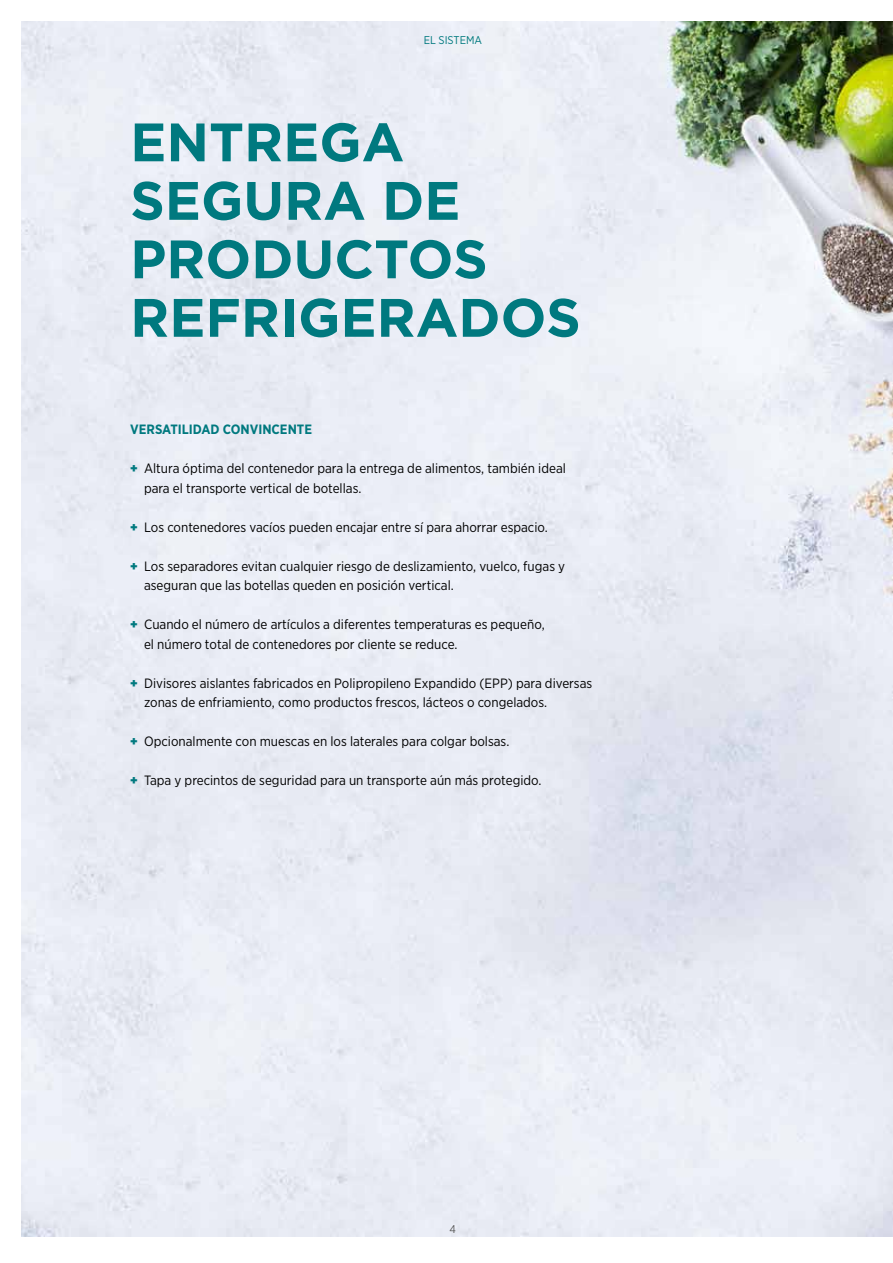
<style>
.page{position:relative;width:893px;height:1263px;background:#fff}
.page>*{position:absolute;margin:0;border:0;box-sizing:border-box;transform-origin:0 0}
.t1{font:700 54px/58.5px "Gotham";color:#00797f}
.t2{font:13.5px/19.5px "Gotham Narrow";color:#000}
.t3{font:700 13.5px "Gotham Narrow";color:#00797f}
.t4{font:11.25px "Gotham Narrow";color:#00797f}
.t5{font:11.25px "Gotham Narrow";color:#565656}
.s1{font-weight:900;color:#00797f}
</style>
<div class="page">
<img style="left:21px;top:21px;width:872px;height:1216px">
<p class="t4" style="left:424px;top:33px;width:60px">EL SISTEMA</p>
<h1 class="t1" style="left:130px;top:113px;width:452px">ENTREGA<br>SEGURA DE<br>PRODUCTOS<br>REFRIGERADOS</h1>
<p class="t3" style="left:130px;top:421px;width:183px">VERSATILIDAD CONVINCENTE</p>
<p class="t2" style="left:144px;top:459px;width:423px;text-indent:-14px"><span class="s1">+</span> Altura óptima del contenedor para la entrega de alimentos, también ideal para el transporte vertical de botellas.</p>
<p class="t2" style="left:130px;top:517px;width:419px"><span class="s1">+</span> Los contenedores vacíos pueden encajar entre sí para ahorrar espacio.</p>
<p class="t2" style="left:144px;top:556px;width:423px;text-indent:-14px"><span class="s1">+</span> Los separadores evitan cualquier riesgo de deslizamiento, vuelco, fugas y aseguran que las botellas queden en posición vertical.</p>
<p class="t2" style="left:144px;top:614px;width:402px;text-indent:-14px"><span class="s1">+</span> Cuando el número de artículos a diferentes temperaturas es pequeño, el número total de contenedores por cliente se reduce.</p>
<p class="t2" style="left:144px;top:673px;width:450px;text-indent:-14px"><span class="s1">+</span> Divisores aislantes fabricados en Polipropileno Expandido (EPP) para diversas zonas de enfriamiento, como productos frescos, lácteos o congelados.</p>
<p class="t2" style="left:130px;top:731px;width:381px"><span class="s1">+</span> Opcionalmente con muescas en los laterales para colgar bolsas.</p>
<p class="t2" style="left:130px;top:770px;width:413px"><span class="s1">+</span> Tapa y precintos de seguridad para un transporte aún más protegido.</p>
<p class="t5" style="left:450px;top:1222px;width:8px">4</p>
</div>
